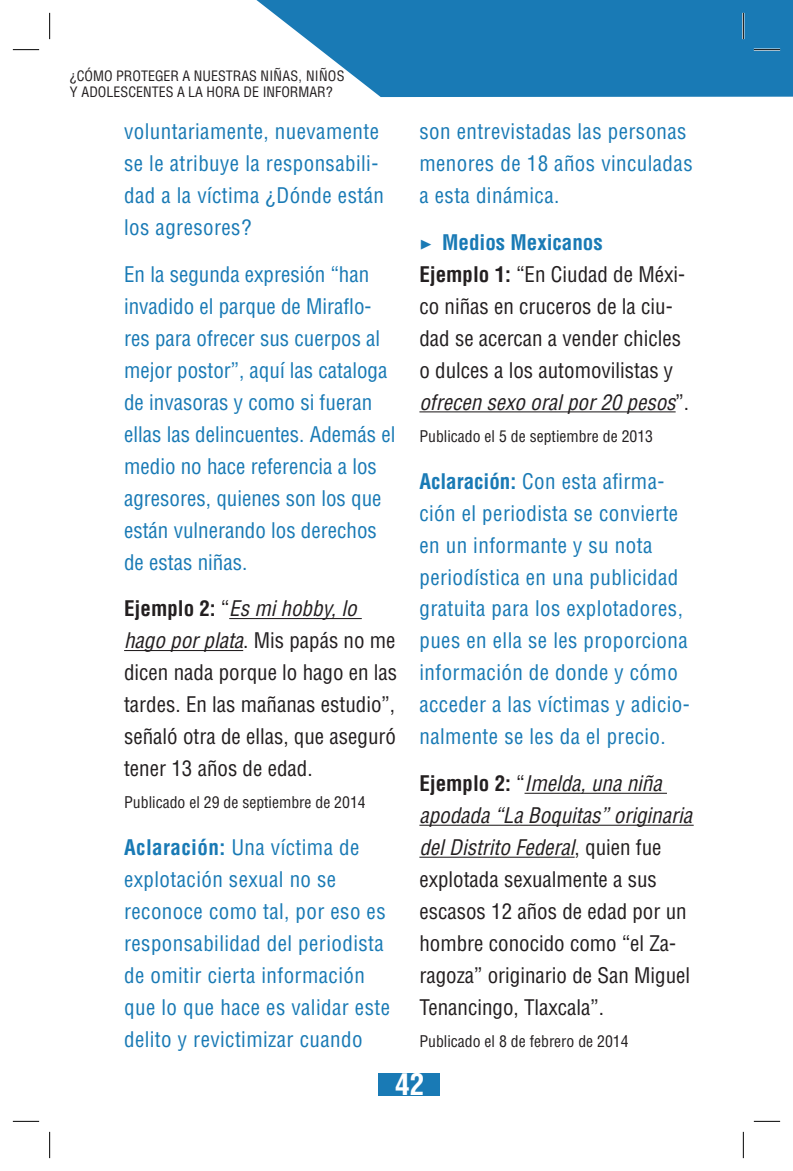
<style>
.page{position:relative;width:793px;height:1171px;background:#fff}
.page>*{position:absolute;margin:0;border:0;box-sizing:border-box;transform-origin:0 0}
.t1{font:700 condensed 29.4px "Helvetica LT Std";color:#fff}
.t2{font:condensed 21px/32px "Helvetica LT Std";letter-spacing:.02em;color:#197ab5}
.t3{font:condensed 21px/32px "Helvetica LT Std";color:#231f20}
.t4{font:condensed 21px/32px "Helvetica LT Std";color:#197ab5}
.t5{font:condensed 15.75px "Helvetica LT Std";color:#231f20}
.t6{font:condensed 14px/15.8px "Helvetica LT Std";color:#231f20}
.s1{font-weight:700}
.s2{font-style:italic}
.s3{font-family:"Minion Pro";font-stretch:normal;color:#197ab5}
.s4{font-weight:700;color:#197ab5}
</style>
<div class="page">
<svg style="left:256px;top:0;width:536px;height:97px;background:#3489bd"></svg>
<hr style="left:229px;top:618px;width:132px;height:1px;background:#231f20">
<hr style="left:124px;top:650px;width:119px;height:1px;background:#231f20">
<hr style="left:419px;top:411px;width:256px;height:1px;background:#231f20">
<hr style="left:524px;top:792px;width:142px;height:1px;background:#231f20">
<hr style="left:419px;top:824px;width:274px;height:1px;background:#231f20">
<hr style="left:419px;top:856px;width:155px;height:1px;background:#231f20">
<div style="left:378px;top:1072px;width:61px;height:22px;background:#197ab5"></div>
<hr style="left:753px;top:49px;width:26px;height:2px;background:#fff">
<hr style="left:742px;top:13px;width:2px;height:26px;background:#fff">
<svg style="left:13px;top:49px;width:26px;height:1px"></svg>
<svg style="left:753px;top:49px;width:26px;height:1px"></svg>
<svg style="left:13px;top:1120px;width:26px;height:1px"></svg>
<svg style="left:754px;top:1120px;width:25px;height:1px"></svg>
<svg style="left:49px;top:13px;width:1px;height:26px"></svg>
<svg style="left:49px;top:1131px;width:1px;height:26px"></svg>
<svg style="left:742px;top:13px;width:1px;height:26px"></svg>
<svg style="left:742px;top:1132px;width:1px;height:25px"></svg>
<p class="t6" style="left:70px;top:68px;width:276px">¿CÓMO PROTEGER A NUESTRAS NIÑAS, NIÑOS<br>Y ADOLESCENTES A LA HORA DE INFORMAR?</p>
<p class="t2" style="left:124px;top:115px;width:261px">voluntariamente, nuevamente se le atribuye la responsabili&shy;dad a la víctima ¿Dónde están los agresores?</p>
<p class="t4" style="left:124px;top:258px;width:273px">En la segunda expresión “han invadido el parque de Miraflo&shy;res para ofrecer sus cuerpos al mejor postor”, aquí las cataloga de invasoras y como si fueran ellas las delincuentes. Además el medio no hace referencia a los agresores, quienes son los que están vulnerando los derechos de estas niñas.</p>
<p class="t3" style="left:124px;top:592px;width:274px"><span class="s1">Ejemplo 2:</span> “<span class="s2">Es mi hobby, lo hago por plata</span>. Mis papás no me dicen nada porque lo hago en las tardes. En las mañanas estudio”, señaló otra de ellas, que aseguró tener 13 años de edad.</p>
<p class="t5" style="left:124px;top:792px;width:243px">Publicado el 29 de septiembre de 2014</p>
<p class="t2" style="left:124px;top:831px;width:267px"><span class="s1">Aclaración:</span> Una víctima de explotación sexual no se reconoce como tal, por eso es responsabilidad del periodista de omitir cierta información que lo que hace es validar este delito y revictimizar cuando</p>
<p class="t2" style="left:419px;top:115px;width:274px">son entrevistadas las personas menores de 18 años vinculadas a esta dinámica.</p>
<p class="t3" style="left:419px;top:226px;width:271px"><span class="s3">▶</span> <span class="s4">Medios Mexicanos<br></span><span class="s1">Ejemplo 1:</span> “En Ciudad de Méxi&shy;co niñas en cruceros de la ciu&shy;dad se acercan a vender chicles o dulces a los automovilistas y <span class="s2">ofrecen sexo oral por 20 pesos</span>”.</p>
<p class="t5" style="left:419px;top:426px;width:235px">Publicado el 5 de septiembre de 2013</p>
<p class="t2" style="left:419px;top:465px;width:272px"><span class="s1">Aclaración:</span> Con esta afirma&shy;ción el periodista se convierte en un informante y su nota periodística en una publicidad gratuita para los explotadores, pues en ella se les proporciona información de donde y cómo acceder a las víctimas y adicio&shy;nalmente se les da el precio.</p>
<p class="t3" style="left:419px;top:767px;width:274px"><span class="s1">Ejemplo 2:</span> “<span class="s2">Imelda, una niña apodada “La Boquitas” originaria del Distrito Federal</span>, quien fue explotada sexualmente a sus escasos 12 años de edad por un hombre conocido como “el Za&shy;ragoza” originario de San Miguel<br>Tenancingo, Tlaxcala”.</p>
<p class="t5" style="left:419px;top:1031px;width:211px">Publicado el 8 de febrero de 2014</p>
<h1 class="t1" style="left:395px;top:1065px;width:31px">42</h1>
</div>
